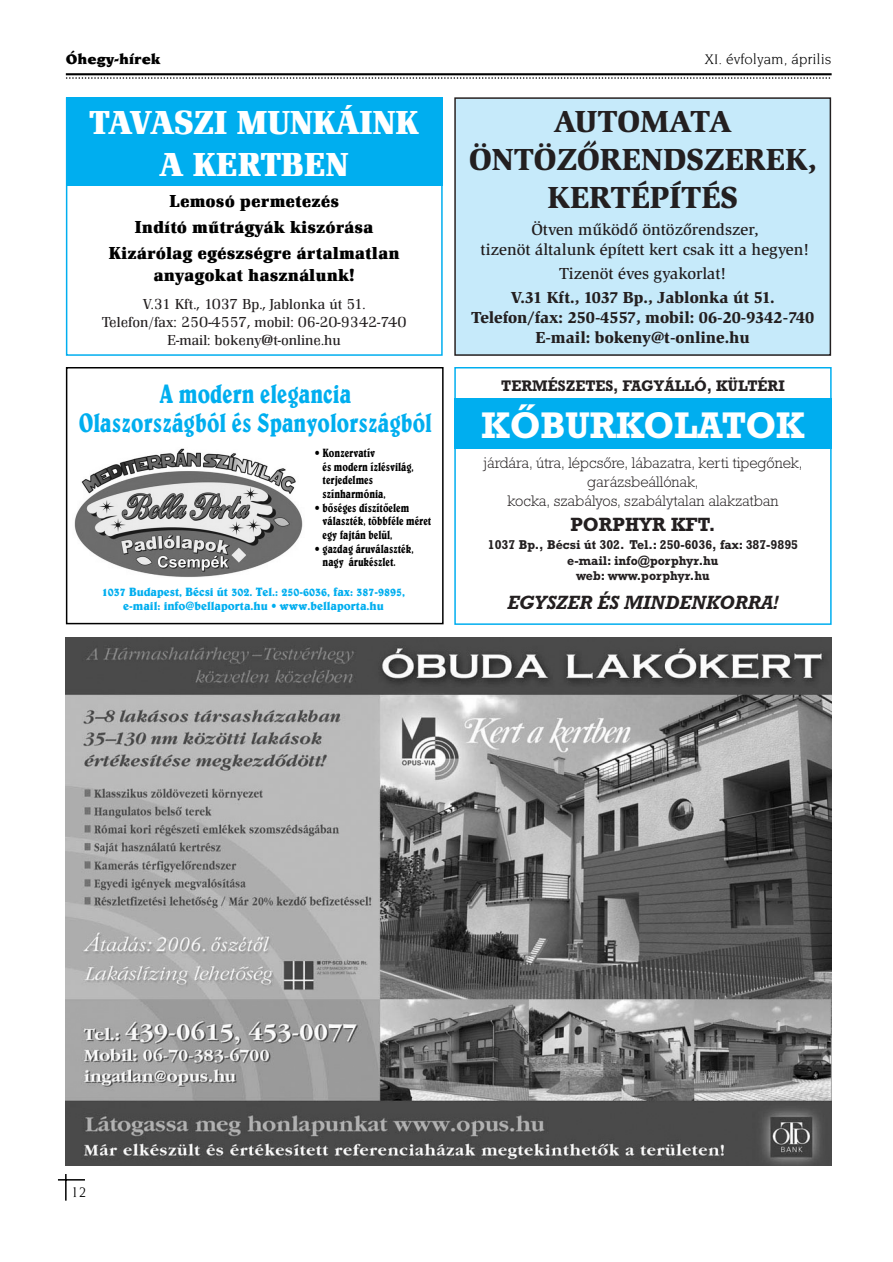
<style>
.page{position:relative;width:893px;height:1262px;background:#fff}
.page>*{position:absolute;margin:0;border:0;box-sizing:border-box;transform-origin:0 0}
.t1{font:37.65px "Rockwell H Bold";color:#fff;scale:.96 1}
.t2{font:700 34.5px/41.4px "Renault TCE";color:#fff;text-align:center}
.t3{font:31.5px/37.8px "Slimbach Itc TCE Blac";color:#231f20;text-align:center}
.t4{font:27px/28.5px "Ps Belwe Condensed";color:#00aeef;text-align:center;scale:.92 1}
.t5{font:italic 19.5px "Rockwell H Bold";color:#231f20;scale:.96 1}
.t6{font:19.5px "Rockwell H Bold";color:#231f20;scale:.96 1}
.t7{font:700 18px/25.8px "Renault TCE";color:#000;text-align:center}
.t8{font:16.5px/19.8px "Slimbach Itc TCE Blac";color:#231f20;text-align:center}
.t9{font:500 16.5px/19.8px "Slimbach Itc TCE";color:#231f20;text-align:center}
.t10{font:15.6px/18.8px "Rockwell H Light";color:#231f20;text-align:center;scale:.96 1}
.t11{font:15.6px "Rockwell H Bold";color:#231f20;scale:.96 1}
.t12{font:15px/18px "Renault TCE Ligh";color:#231f20;text-align:center}
.t13{font:15px "Novarese Plain";color:#000}
.t14{font:15px "Novarese Ultra Plain";color:#000}
.t15{font:12.9px/15.6px "Rockwell H Bold";color:#231f20;text-align:center;scale:.96 1}
.t16{font:12.15px/13.6px "Ps Belwe Condensed";color:#000;scale:.92 1}
.t17{font:700 12.15px/13.6px "Ps Belwe";color:#00aeef;text-align:center;scale:.92 1}
</style>
<div class="page">
<div style="left:66px;top:97px;width:376px;height:89px;background:#00aeef"></div>
<hr style="left:66px;top:73px;width:765px;height:2px;background:#000">
<svg style="left:67px;top:77px;width:764px;height:2px"></svg>
<hr style="left:65px;top:1174px;width:2px;height:26px;background:#000">
<svg style="left:58px;top:1179px;width:27px;height:1px"></svg>
<div style="left:66px;top:367px;width:377px;height:257px;border:2px solid #000"></div>
<img style="left:74px;top:448px;width:229px;height:129px">
<img style="left:66px;top:637px;width:765px;height:528px">
<div style="left:454px;top:398px;width:377px;height:51px;background:#00aeef"></div>
<div style="left:454px;top:367px;width:377px;height:258px;border:2px solid #00aeef"></div>
<div style="left:456px;top:99px;width:373px;height:255px;background:#c6eafa"></div>
<div style="left:454px;top:97px;width:377px;height:259px;border:2px solid #231f20"></div>
<div style="left:66px;top:97px;width:376px;height:259px;border:2px solid #00aeef"></div>
<p class="t14" style="left:66px;top:53px;width:97px">Óhegy-hírek</p>
<p class="t13" style="left:705px;top:53px;width:128px">XI. évfolyam, április</p>
<h2 class="t2" style="left:90px;top:106px;width:331px">TAVASZI MUNKÁINK<br>A KERTBEN</h2>
<h3 class="t7" style="left:109px;top:190px;width:292px">Lemosó permetezés<br>Indító műtrágyák kiszórása<br>Kizárólag egészségre ártalmatlan</h3>
<h3 class="t7" style="left:154px;top:263px;width:203px">anyagokat használunk!</h3>
<p class="t12" style="left:102px;top:296px;width:306px">V.31 Kft., 1037 Bp., Jablonka út 51.<br>Telefon/fax: 250-4557, mobil: 06-20-9342-740<br>E-mail: bokeny@t-online.hu</p>
<h3 class="t4" style="left:79px;top:382px;width:385px">A modern elegancia<br>Olaszországból és Spanyolországból</h3>
<p class="t16" style="left:322px;top:447px;width:101px;text-indent:-8px">• Konzervatív<br>és modern ízlésvilág, terjedelmes színharmónia,</p>
<p class="t16" style="left:322px;top:501px;width:120px;text-indent:-8px">• bôséges díszítôelem választék, többféle méret egy fajtán belül,</p>
<p class="t16" style="left:322px;top:542px;width:100px;text-indent:-8px">• gazdag áruválaszték, nagy árukészlet.</p>
<p class="t17" style="left:102px;top:586px;width:331px">1037 Budapest, Bécsi út 302. Tel.: 250-6036, fax: 387-9895, e-mail: info@bellaporta.hu • www.bellaporta.hu</p>
<h3 class="t3" style="left:469px;top:105px;width:349px">AUTOMATA<br>ÖNTÖZŐRENDSZEREK,<br>KERTÉPÍTÉS</h3>
<h3 class="t9" style="left:480px;top:221px;width:330px">Ötven működő öntözőrendszer,<br>tizenöt általunk épített kert csak itt a hegyen!</h3>
<h3 class="t9" style="left:559px;top:265px;width:169px">Tizenöt éves gyakorlat!</h3>
<h3 class="t8" style="left:471px;top:289px;width:344px">V.31 Kft., 1037 Bp., Jablonka út 51.<br>Telefon/fax: 250-4557, mobil: 06-20-9342-740<br>E-mail: bokeny@t-online.hu</h3>
<p class="t11" style="left:501px;top:381px;width:297px">TERMÉSZETES, FAGYÁLLÓ, KÜLTÉRI</p>
<h1 class="t1" style="left:481px;top:412px;width:338px">KÔBURKOLATOK</h1>
<p class="t10" style="left:483px;top:455px;width:334px">járdára, útra, lépcsôre, lábazatra, kerti tipegônek, garázsbeállónak,<br>kocka, szabályos, szabálytalan alakzatban</p>
<h3 class="t6" style="left:570px;top:517px;width:152px">PORPHYR KFT.</h3>
<p class="t15" style="left:488px;top:538px;width:324px">1037 Bp., Bécsi út 302. Tel.: 250-6036, fax: 387-9895 e-mail: info@porphyr.hu<br>web: www.porphyr.hu</p>
<h3 class="t5" style="left:507px;top:595px;width:284px">EGYSZER ÉS MINDENKORRA!</h3>
<p class="t13" style="left:71px;top:1186px;width:16px">12</p>
</div>
